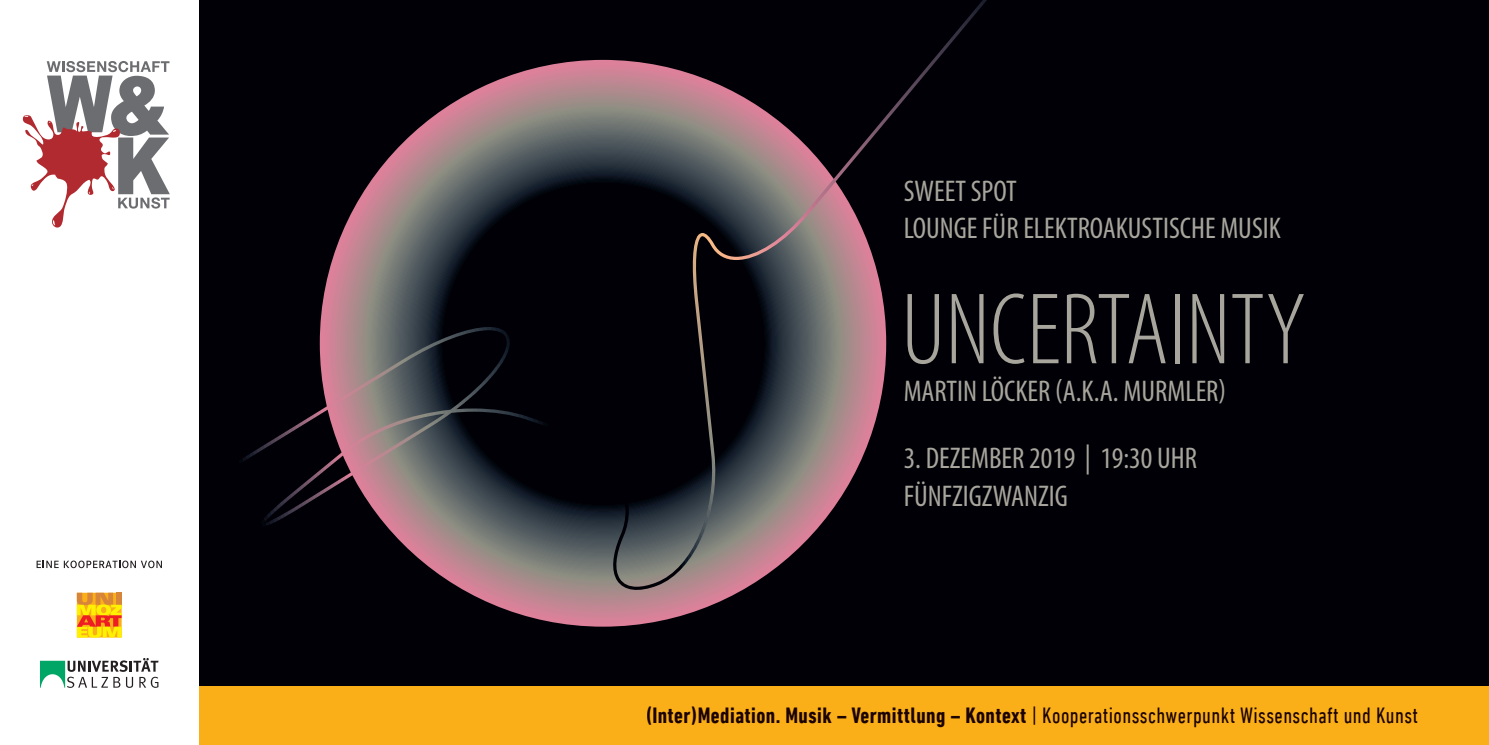
<style>
.page{position:relative;width:1489px;height:745px;background:#fff}
.page>*{position:absolute;margin:0;border:0;box-sizing:border-box;transform-origin:0 0}
.t1{font:300 condensed 102.5px "Myriad Pro";color:#a7a59c}
.t2{font:condensed 30px/37.5px "Myriad Pro";color:#a7a59c}
.t3{font:condensed 22.5px "DIN Next LT Pro";letter-spacing:.02em;color:#1b0300}
.s1{font-weight:700}
</style>
<div class="page">
<div style="left:0;top:0;width:1488px;height:744px;background:#000006"></div>
<svg style="left:198px;top:0;width:789px;height:592px"></svg>
<div style="left:0;top:686px;width:1488px;height:58px;background:#faaf18"></div>
<div style="left:0;top:0;width:198px;height:744px;background:#fff"></div>
<svg style="left:22px;top:61px;width:148px;height:167px"></svg>
<svg style="left:40px;top:658px;width:118px;height:29px"></svg>
<svg style="left:77px;top:592px;width:45px;height:45px;background:#f3a61b"></svg>
<svg style="left:37px;top:560px;width:125px;height:7px"></svg>
<p class="t2" style="left:903px;top:171px;width:379px">SWEET SPOT<br>LOUNGE FÜR ELEKTROAKUSTISCHE MUSIK</p>
<h1 class="t1" style="left:901px;top:274px;width:406px">UNCERTAINTY</h1>
<p class="t2" style="left:903px;top:371px;width:324px">MARTIN LÖCKER (A.K.A. MURMLER)</p>
<p class="t2" style="left:903px;top:439px;width:295px">3. DEZEMBER 2019 | 19:30 UHR<br>FÜNFZIGZWANZIG</p>
<p class="t3" style="left:645px;top:702px;width:774px"><span class="s1">(Inter)Mediation. Musik – Vermittlung – Kontext</span> | Kooperationsschwerpunkt Wissenschaft und Kunst</p>
</div>
